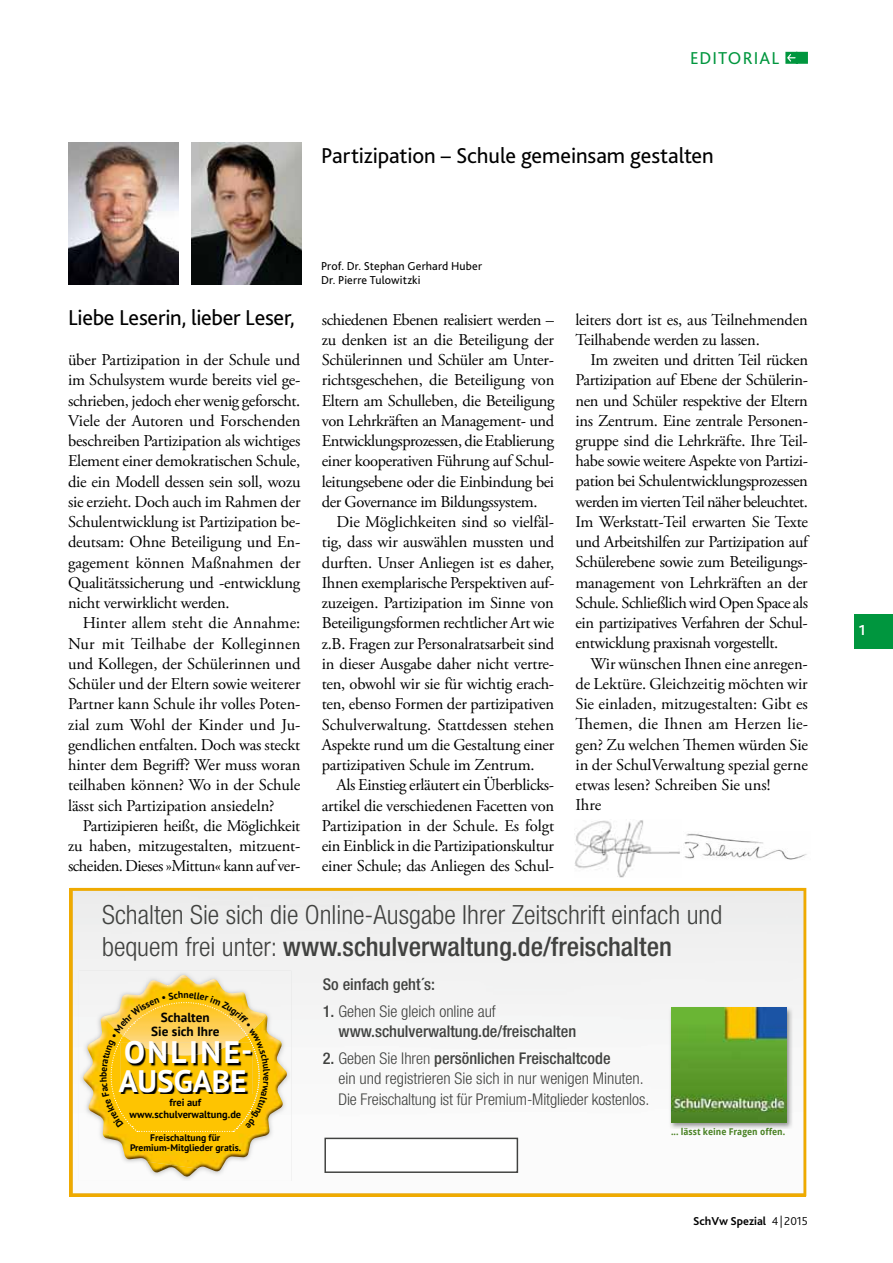
<style>
.page{position:relative;width:893px;height:1263px;background:#fff}
.page>*{position:absolute;margin:0;border:0;box-sizing:border-box;transform-origin:0 0}
.t1{font:700 30.9px/28.5px "PT Sans";color:#fff}
.t2{font:300 condensed 26.4px/31.8px "Helvetica Neue";color:#414240}
.t3{font:22.5px "Bliss 2";letter-spacing:-.01em;color:#000}
.t4{font:18px "Bliss 2";letter-spacing:.06em;color:#00963e}
.t5{font:16.5px/20.2px "Adobe Garamond Pro";letter-spacing:-.015em;color:#000;text-align:justify}
.t6{font:300 condensed 16.2px/20.5px "Helvetica Neue";letter-spacing:-.01em;color:#414240}
.t7{font:500 condensed 16.2px/20.5px "Helvetica Neue";color:#414240}
.t8{font:700 15px "Bliss 2";color:#fff}
.t9{font:700 13.05px/14.2px "PT Sans";color:#000;text-align:center}
.t10{font:12px/14.4px "Bliss 2";letter-spacing:.015em;color:#000}
.t11{font:700 12px "Bliss 2";color:#000}
.t12{font:700 10.35px/12.3px "PT Sans";color:#000;text-align:center}
.t13{font:700 9.6px/9.6px "PT Sans";color:#000;text-align:center}
.t14{font:700 9.3px "Droid Sans Pro";color:#4a8225;scale:.94 1}
.t15{font:8.85px "Helvetica";color:#000}
.s1{font-weight:500}
.s2{font-weight:300}
</style>
<div class="page">
<div style="left:855px;top:614px;width:38px;height:34px;background:#00963e"></div>
<svg style="left:785px;top:52px;width:23px;height:12px"></svg>
<img style="left:68px;top:142px;width:111px;height:142px">
<img style="left:191px;top:142px;width:111px;height:142px">
<div style="left:70px;top:888px;width:736px;height:308px;background:#f3f3f3"></div>
<div style="left:325px;top:1138px;width:192px;height:34px;background:#fff"></div>
<div style="left:324px;top:1138px;width:194px;height:35px;border:1px solid #414240"></div>
<div style="left:79px;top:971px;width:212px;height:210px;background:#f5f6f6"></div>
<img style="left:128px;top:1171px;width:89px;height:5px">
<img style="left:83px;top:1013px;width:204px;height:158px">
<img style="left:668px;top:1005px;width:125px;height:124px">
<img style="left:671px;top:1008px;width:116px;height:114px">
<img style="left:684px;top:833px;width:123px;height:27px">
<img style="left:575px;top:820px;width:105px;height:57px">
<svg style="left:100px;top:975px;width:170px;height:157px;background:#e4ba34"></svg>
<p class="t4" style="left:690px;top:47px;width:91px">editorial</p>
<h3 class="t3" style="left:321px;top:141px;width:394px">Partizipation – Schule gemeinsam gestalten</h3>
<h3 class="t3" style="left:68px;top:303px;width:228px">Liebe Leserin, lieber Leser,</h3>
<p class="t5" style="left:68px;top:350px;width:234px">über Partizipation in der Schule und im Schulsystem wurde bereits viel ge&shy;schrieben, jedoch eher wenig geforscht.<br>Viele der Autoren und Forschenden beschreiben Partizipation als wichtiges Element einer demokratischen Schule, die ein Modell dessen sein soll, wozu sie erzieht. Doch auch im Rahmen der Schulentwicklung ist Partizipation be&shy;deutsam: Ohne Beteiligung und En&shy;gagement können Maßnahmen der Qualitätssicherung und -entwicklung nicht verwirklicht werden.</p>
<p class="t5" style="left:68px;top:614px;width:234px;text-indent:15px">Hinter allem steht die Annahme:<br>Nur mit Teilhabe der Kolleginnen und Kollegen, der Schülerinnen und Schüler und der Eltern sowie weiterer Partner kann Schule ihr volles Poten&shy;zial zum Wohl der Kinder und Ju&shy;gendlichen entfalten. Doch was steckt hinter dem Begriff? Wer muss woran teilhaben können? Wo in der Schule lässt sich Partizipation ansiedeln?</p>
<p class="t5" style="left:68px;top:816px;width:234px;text-indent:15px">Partizipieren heißt, die Möglichkeit zu haben, mitzugestalten, mitzuent&shy;scheiden. Dieses »Mittun« kann auf ver-</p>
<p class="t10" style="left:321px;top:258px;width:163px">Prof. Dr. Stephan Gerhard Huber<br>Dr. Pierre Tulowitzki</p>
<p class="t5" style="left:322px;top:310px;width:234px">schiedenen Ebenen realisiert werden – zu denken ist an die Beteiligung der Schülerinnen und Schüler am Unter&shy;richtsgeschehen, die Beteiligung von Eltern am Schulleben, die Beteiligung von Lehrkräften an Management- und Entwicklungsprozessen, die Etablierung einer kooperativen Führung auf Schul&shy;leitungsebene oder die Einbindung bei der Governance im Bildungssystem.</p>
<p class="t5" style="left:322px;top:512px;width:234px;text-indent:15px">Die Möglichkeiten sind so vielfäl&shy;tig, dass wir auswählen mussten und durften. Unser Anliegen ist es daher, Ihnen exemplarische Perspektiven auf&shy;zuzeigen. Partizipation im Sinne von Beteiligungsformen rechtlicher Art wie z.B. Fragen zur Personalratsarbeit sind in dieser Ausgabe daher nicht vertre&shy;ten, obwohl wir sie für wichtig erach&shy;ten, ebenso Formen der partizipativen Schulverwaltung. Stattdessen stehen Aspekte rund um die Gestaltung einer partizipativen Schule im Zentrum.</p>
<p class="t5" style="left:322px;top:775px;width:234px;text-indent:15px">Als Einstieg erläutert ein Überblicks&shy;artikel die verschiedenen Facetten von Partizipation in der Schule. Es folgt ein Einblick in die Partizipationskultur einer Schule; das Anliegen des Schul-</p>
<p class="t5" style="left:575px;top:310px;width:234px">leiters dort ist es, aus Teilnehmenden<br>Teilhabende werden zu lassen.</p>
<p class="t5" style="left:575px;top:350px;width:234px;text-indent:15px">Im zweiten und dritten Teil rücken Partizipation auf Ebene der Schülerin&shy;nen und Schüler respektive der Eltern ins Zentrum. Eine zentrale Personen&shy;gruppe sind die Lehrkräfte. Ihre Teil&shy;habe sowie weitere Aspekte von Partizi&shy;pation bei Schulentwicklungsprozessen werden im vierten Teil näher beleuchtet.<br>Im Werkstatt-Teil erwarten Sie Texte und Arbeitshilfen zur Partizipation auf Schülerebene sowie zum Beteiligungs&shy;management von Lehrkräften an der Schule. Schließlich wird Open Space als ein partizipatives Verfahren der Schul&shy;entwicklung praxisnah vorgestellt.</p>
<p class="t5" style="left:575px;top:654px;width:234px;text-align:left;text-indent:15px">Wir wünschen Ihnen eine anregen&shy;de Lektüre. Gleichzeitig möchten wir<br>Sie einladen, mitzugestalten: Gibt es<br>Themen, die Ihnen am Herzen lie&shy;gen? Zu welchen Themen würden Sie in der SchulVerwaltung spezial gerne etwas lesen? Schreiben Sie uns!<br>Ihre</p>
<h2 class="t2" style="left:102px;top:898px;width:622px">Schalten Sie sich die Online-Ausgabe Ihrer Zeitschrift einfach und bequem frei unter: <span class="s1">www.schulverwaltung.de/freischalten</span></h2>
<p class="t7" style="left:323px;top:974px;width:114px">So einfach geht´s:</p>
<p class="t7" style="left:338px;top:1000px;width:239px;text-indent:-16px">1. <span class="s2">Gehen Sie gleich online auf </span>www.schulverwaltung.de/freischalten</p>
<p class="t6" style="left:338px;top:1047px;width:313px;text-indent:-16px"><span class="s1">2.</span> Geben Sie Ihren <span class="s1">persönlichen Freischaltcode<br></span>ein und registrieren Sie sich in nur wenigen Minuten.<br>Die Freischaltung ist für Premium-Mitglieder kostenlos.</p>
<p class="t13" style="left:183px;top:990px;width:7px">n</p>
<p class="t9" style="left:151px;top:1010px;width:70px">Schalten<br>Sie sich Ihre</p>
<h1 class="t1" style="left:119px;top:1038px;width:135px">ONLINE-<br>AUSGABE</h1>
<p class="t12" style="left:129px;top:1095px;width:113px">frei auf www.schulverwaltung.de</p>
<p class="t13" style="left:130px;top:1133px;width:113px">Freischaltung für<br>Premium-Mitglieder gratis.</p>
<p class="t14" style="left:671px;top:1125px;width:123px">... lässt keine Fragen offen.</p>
<p class="t15" style="left:735px;top:1208px;width:66px">03.07.14 10:29</p>
<p class="t11" style="left:693px;top:1213px;width:116px">SchVw Spezial <span class="s2">4|2015</span></p>
<p class="t8" style="left:859px;top:621px;width:8px">1</p>
</div>
